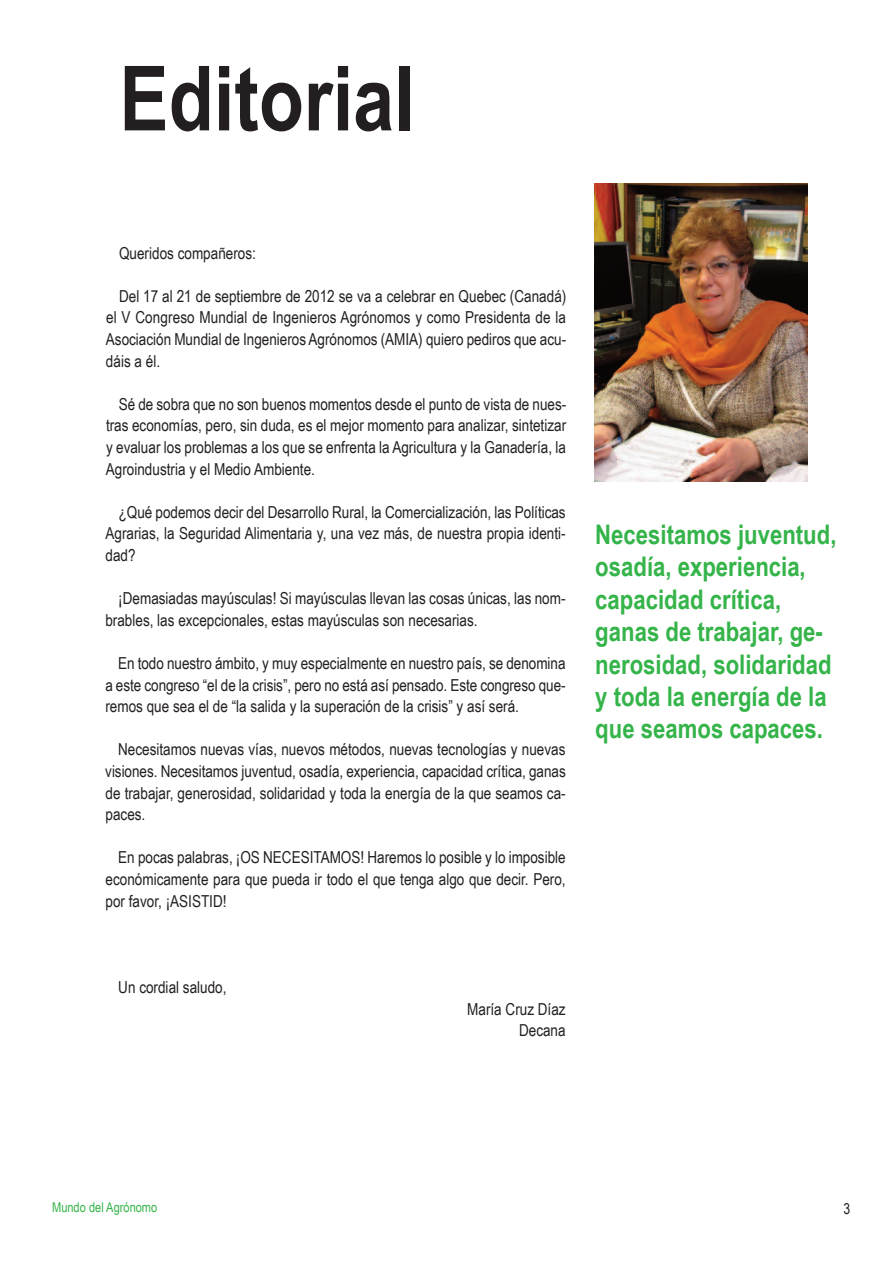
<style>
.page{position:relative;width:893px;height:1263px;background:#fff}
.page>*{position:absolute;margin:0;border:0;box-sizing:border-box;transform-origin:0 0}
.t1{font:700 90px "Arial Narrow";color:#231f20}
.t2{font:700 27px/32.4px "Arial Narrow";color:#35b44a}
.t3{font:16.5px/21.6px "Arial Narrow";color:#231f20;text-align:justify}
.t4{font:15px "Arial Narrow";color:#231f20}
.t5{font:13.5px "Arial Narrow";color:#35b44a}
</style>
<div class="page">
<img style="left:595px;top:184px;width:213px;height:297px">
<h1 class="t1" style="left:119px;top:46px;width:297px">Editorial</h1>
<p class="t3" style="left:119px;top:242px;width:138px">Queridos compañeros:</p>
<p class="t3" style="left:106px;top:285px;width:462px;text-indent:13px">Del 17 al 21 de septiembre de 2012 se va a celebrar en Quebec (Canadá) el V Congreso Mundial de Ingenieros Agrónomos y como Presidenta de la Asociación Mundial de Ingenieros Agrónomos (AMIA) quiero pediros que acu&shy;dáis a él.</p>
<p class="t3" style="left:106px;top:393px;width:462px;text-indent:13px">Sé de sobra que no son buenos momentos desde el punto de vista de nues&shy;tras economías, pero, sin duda, es el mejor momento para analizar, sintetizar y evaluar los problemas a los que se enfrenta la Agricultura y la Ganadería, la Agroindustria y el Medio Ambiente.</p>
<p class="t3" style="left:106px;top:501px;width:462px;text-indent:13px">¿Qué podemos decir del Desarrollo Rural, la Comercialización, las Políticas Agrarias, la Seguridad Alimentaria y, una vez más, de nuestra propia identi&shy;dad?</p>
<p class="t3" style="left:105px;top:587px;width:462px;text-indent:13px">¡Demasiadas mayúsculas! Si mayúsculas llevan las cosas únicas, las nom&shy;brables, las excepcionales, estas mayúsculas son necesarias.</p>
<p class="t3" style="left:105px;top:652px;width:462px;text-indent:13px">En todo nuestro ámbito, y muy especialmente en nuestro país, se denomina a este congreso “el de la crisis”, pero no está así pensado. Este congreso que&shy;remos que sea el de “la salida y la superación de la crisis” y así será.</p>
<p class="t3" style="left:105px;top:739px;width:462px;text-indent:13px">Necesitamos nuevas vías, nuevos métodos, nuevas tecnologías y nuevas visiones. Necesitamos juventud, osadía, experiencia, capacidad crítica, ganas de trabajar, generosidad, solidaridad y toda la energía de la que seamos ca&shy;paces.</p>
<p class="t3" style="left:106px;top:847px;width:462px;text-indent:13px">En pocas palabras, ¡OS NECESITAMOS! Haremos lo posible y lo imposible económicamente para que pueda ir todo el que tenga algo que decir. Pero, por favor, ¡ASISTID!</p>
<p class="t3" style="left:118px;top:976px;width:110px">Un cordial saludo,</p>
<p class="t3" style="left:467px;top:998px;width:100px;text-align:right">María Cruz Díaz<br>Decana</p>
<h2 class="t2" style="left:595px;top:518px;width:243px">Necesitamos juventud, osadía, experiencia, capacidad crítica, ganas de trabajar, ge&shy;nerosidad, solidaridad y toda la energía de la que seamos capaces.</h2>
<p class="t5" style="left:52px;top:1199px;width:107px">Mundo del Agrónomo</p>
<p class="t4" style="left:844px;top:1200px;width:8px">3</p>
</div>
